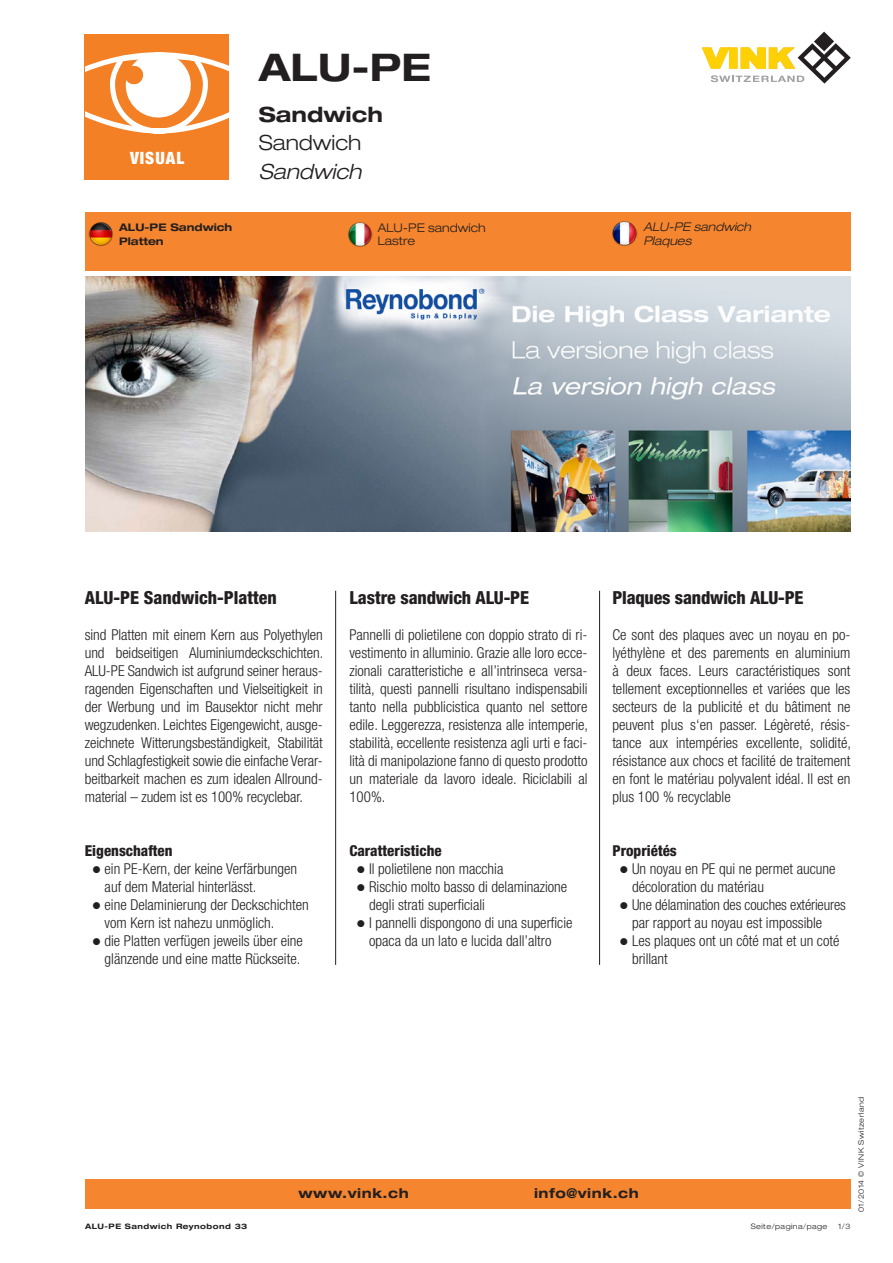
<style>
.page{position:relative;width:893px;height:1263px;background:#fff}
.page>*{position:absolute;margin:0;border:0;box-sizing:border-box;transform-origin:0 0}
.t1{font:700 expanded 38.1px "Helvetica Neue LT Std";color:#231f20}
.t2{font:700 expanded 21px/28.5px "Helvetica Neue LT Std";color:#231f20}
.t3{font:800 condensed 18px "Helvetica Neue LT Std";letter-spacing:-.01em;color:#231f20}
.t4{font:900 condensed 16.95px "Helvetica Neue LT Std";letter-spacing:.06em;color:#fff}
.t5{font:300 condensed 15px/18px "Helvetica Neue LT Std";color:#231f20;text-align:justify}
.t6{font:800 condensed 15px "Helvetica Neue LT Std";color:#231f20}
.t7{font:700 expanded 13.5px "Helvetica Neue LT Std";letter-spacing:.04em;color:#231f20}
.t8{font:italic 300 expanded 12px/13.5px "Helvetica Neue LT Std";color:#231f20}
.t9{font:300 expanded 12px/13.5px "Helvetica Neue LT Std";color:#231f20}
.t10{font:700 expanded 10.5px/13.5px "Helvetica Neue LT Std";color:#231f20}
.t11{font:300 expanded 7.5px "Helvetica Neue LT Std";letter-spacing:.06em;color:#231f20}
.t12{font:700 expanded 7.5px "Helvetica Neue LT Std";letter-spacing:.06em;color:#231f20}
.s1{font-weight:300}
.s2{font-weight:300;font-style:italic}
</style>
<div class="page">
<div style="left:85px;top:1179px;width:765px;height:30px;background:#f5852e"></div>
<div style="left:85px;top:212px;width:766px;height:58px;background:#f5852e"></div>
<img style="left:88px;top:223px;width:25px;height:23px">
<img style="left:348px;top:222px;width:25px;height:24px">
<img style="left:612px;top:221px;width:25px;height:25px">
<svg style="left:702px;top:32px;width:149px;height:52px"></svg>
<img style="left:85px;top:277px;width:765px;height:255px">
<div style="left:84px;top:34px;width:145px;height:145px;background:#f48026"></div>
<svg style="left:85px;top:52px;width:144px;height:82px"></svg>
<hr style="left:599px;top:591px;width:1px;height:374px;background:#231f20">
<hr style="left:335px;top:591px;width:1px;height:374px;background:#231f20">
<p class="t4" style="left:130px;top:147px;width:56px">VISUAL</p>
<p class="t1" style="left:259px;top:44px;width:174px">ALU-PE</p>
<p class="t2" style="left:259px;top:99px;width:126px">Sandwich<br><span class="s1">Sandwich<br></span><span class="s2">Sandwich</span></p>
<p class="t10" style="left:119px;top:220px;width:115px">ALU-PE Sandwich<br>Platten</p>
<p class="t8" style="left:643px;top:220px;width:109px">ALU-PE sandwich<br>Plaques</p>
<p class="t9" style="left:378px;top:221px;width:109px">ALU-PE sandwich<br>Lastre</p>
<p class="t3" style="left:85px;top:586px;width:194px">ALU-PE Sandwich-Platten</p>
<p class="t5" style="left:85px;top:625px;width:240px">sind Platten mit einem Kern aus Polyethylen und beidseitigen Aluminiumdeckschichten.<br>ALU-PE Sandwich ist aufgrund seiner heraus&shy;ragenden Eigenschaften und Vielseitigkeit in der Werbung und im Bausektor nicht mehr wegzudenken. Leichtes Eigengewicht, ausge&shy;zeichnete Witterungsbeständigkeit, Stabilität und Schlagfestigkeit sowie die einfache Verar&shy;beitbarkeit machen es zum idealen Allround&shy;material – zudem ist es 100% recyclebar.</p>
<p class="t6" style="left:85px;top:841px;width:89px">Eigenschaften</p>
<p class="t5" style="left:92px;top:859px;width:207px">● ein PE-Kern, der keine Verfärbungen</p>
<p class="t5" style="left:105px;top:877px;width:153px">auf dem Material hinterlässt.</p>
<p class="t5" style="left:92px;top:895px;width:218px">● eine Delaminierung der Deckschichten</p>
<p class="t5" style="left:105px;top:913px;width:171px">vom Kern ist nahezu unmöglich.</p>
<p class="t5" style="left:92px;top:931px;width:212px">● die Platten verfügen jeweils über eine</p>
<p class="t5" style="left:105px;top:949px;width:197px">glänzende und eine matte Rückseite.</p>
<p class="t3" style="left:349px;top:586px;width:181px">Lastre sandwich ALU-PE</p>
<p class="t5" style="left:349px;top:625px;width:240px">Pannelli di polietilene con doppio strato di ri&shy;vestimento in alluminio. Grazie alle loro ecce&shy;zionali caratteristiche e all’intrinseca versa&shy;tilità, questi pannelli risultano indispensabili tanto nella pubblicistica quanto nel settore edile. Leggerezza, resistenza alle intemperie, stabilità, eccellente resistenza agli urti e faci&shy;lità di manipolazione fanno di questo prodotto un materiale da lavoro ideale. Riciclabili al 100%.</p>
<p class="t6" style="left:349px;top:841px;width:94px">Caratteristiche</p>
<p class="t5" style="left:357px;top:859px;width:148px">● Il polietilene non macchia</p>
<p class="t5" style="left:357px;top:877px;width:212px">● Rischio molto basso di delaminazione</p>
<p class="t5" style="left:369px;top:895px;width:117px">degli strati superficiali</p>
<p class="t5" style="left:357px;top:913px;width:217px">● I pannelli dispongono di una superficie</p>
<p class="t5" style="left:369px;top:931px;width:184px">opaca da un lato e lucida dall’altro</p>
<p class="t3" style="left:612px;top:586px;width:193px">Plaques sandwich ALU-PE</p>
<p class="t5" style="left:612px;top:625px;width:240px">Ce sont des plaques avec un noyau en po&shy;lyéthylène et des parements en aluminium à deux faces. Leurs caractéristiques sont tellement exceptionnelles et variées que les secteurs de la publicité et du bâtiment ne peuvent plus s‘en passer. Légèreté, résis&shy;tance aux intempéries excellente, solidité, résistance aux chocs et facilité de traitement en font le matériau polyvalent idéal. Il est en plus 100 % recyclable</p>
<p class="t6" style="left:612px;top:841px;width:66px">Propriétés</p>
<p class="t5" style="left:619px;top:859px;width:217px">● Un noyau en PE qui ne permet aucune</p>
<p class="t5" style="left:632px;top:877px;width:133px">décoloration du matériau</p>
<p class="t5" style="left:619px;top:895px;width:228px">● Une délamination des couches extérieures</p>
<p class="t5" style="left:632px;top:913px;width:192px">par rapport au noyau est impossible</p>
<p class="t5" style="left:619px;top:931px;width:221px">● Les plaques ont un côté mat et un coté</p>
<p class="t5" style="left:632px;top:949px;width:37px">brillant</p>
<p class="t7" style="left:298px;top:1185px;width:112px">www.vink.ch</p>
<p class="t7" style="left:534px;top:1185px;width:106px">info@vink.ch</p>
<p class="t12" style="left:85px;top:1221px;width:164px">ALU-PE Sandwich Reynobond 33</p>
<p class="t11" style="left:751px;top:1221px;width:78px">Seite/pagina/page</p>
<p class="t11" style="left:838px;top:1221px;width:14px">1/3</p>
<p class="t11" style="left:857px;top:1212px;width:116px;rotate:-90deg">01/2014 © VINK Switzerland</p>
</div>
